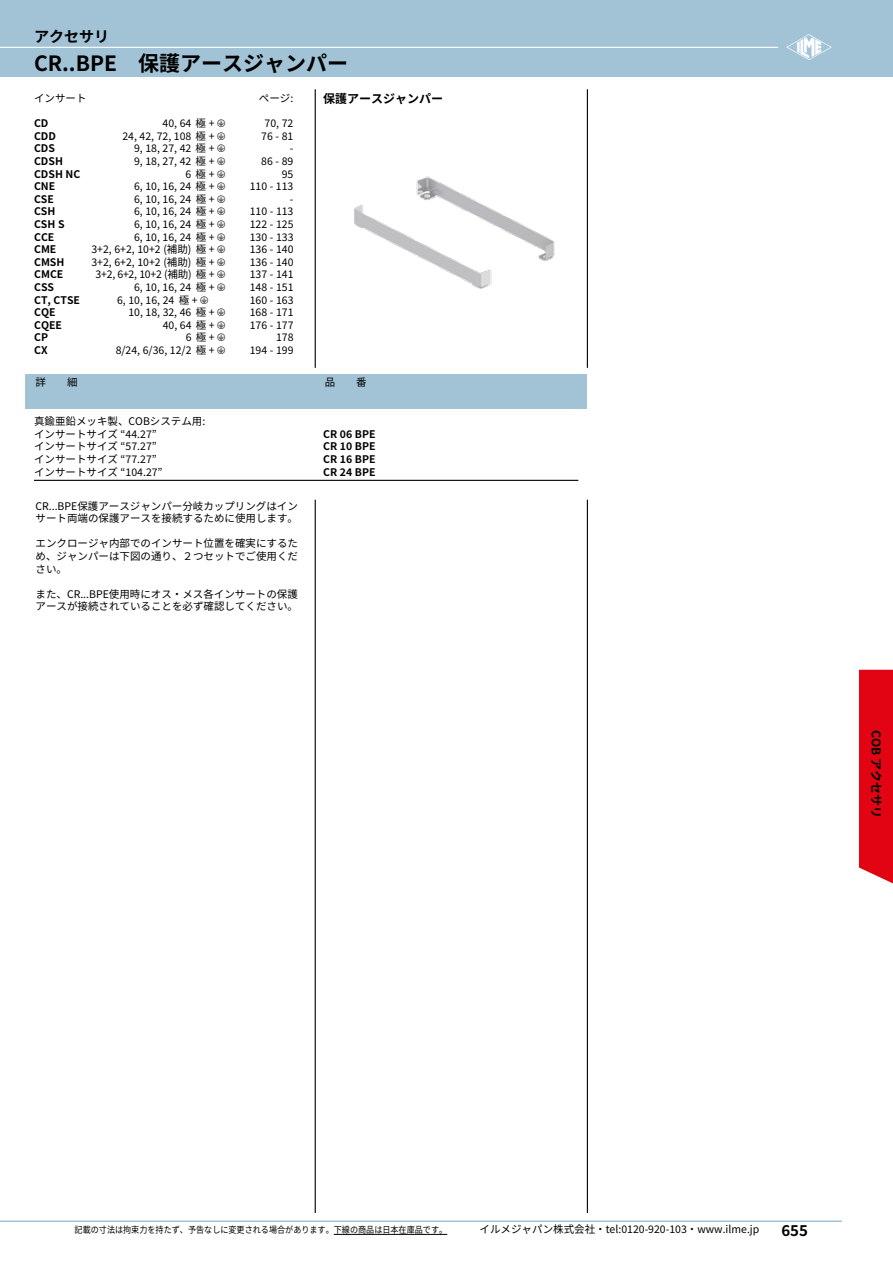
<style>
.page{position:relative;width:893px;height:1263px;background:#fff}
.page>*{position:absolute;margin:0;border:0;box-sizing:border-box;transform-origin:0 0}
.t1{font:36px "Ilme Simboli";color:#fff}
.t2{font:700 21px "Source Han Sans";color:#000}
.t3{font:700 15px "Source Han Sans";color:#000}
.t4{font:700 12px "Source Han Sans";color:#000}
.t5{font:10.5px/12.6px "Source Han Sans";color:#000}
.t6{font:700 10.5px "Source Han Sans";color:#000}
.t7{font:9px "Source Han Sans";color:#000;scale:.9 1}
.s1{font-family:"Ilme Simboli"}
.s2{font-size:10.5px}
</style>
<div class="page">
<div style="left:0;top:0;width:893px;height:77px;background:#a2c3d6"></div>
<hr style="left:0;top:1220px;width:842px;height:2px;background:#a2c3d6">
<hr style="left:0;top:47px;width:778px;height:1px;background:#fff">
<hr style="left:315px;top:89px;width:1px;height:279px;background:#000">
<hr style="left:587px;top:89px;width:1px;height:279px;background:#000">
<div style="left:859px;top:670px;width:34px;height:214px;background:#e30413"></div>
<hr style="left:334px;top:1234px;width:113px;height:1px;background:#000">
<hr style="left:315px;top:500px;width:1px;height:713px;background:#000">
<hr style="left:587px;top:500px;width:1px;height:713px;background:#000">
<div style="left:26px;top:374px;width:561px;height:34px;background:#a2c3d6"></div>
<hr style="left:34px;top:480px;width:544px;height:1px;background:#000">
<img style="left:354px;top:176px;width:201px;height:113px">
<h3 class="t3" style="left:34px;top:28px;width:76px">アクセサリ</h3>
<h2 class="t2" style="left:34px;top:52px;width:315px">CR..BPE 保護アースジャンパー</h2>
<p class="t4" style="left:323px;top:92px;width:121px">保護アースジャンパー</p>
<p class="t5" style="left:34px;top:92px;width:54px">インサート</p>
<p class="t5" style="left:259px;top:92px;width:36px">ページ:</p>
<p class="t6" style="left:34px;top:117px;width:16px">CD</p>
<p class="t5" style="left:163px;top:117px;width:64px">40, 64 極 + <span class="s1">M</span></p>
<p class="t5" style="left:265px;top:117px;width:30px">70, 72</p>
<p class="t6" style="left:34px;top:130px;width:23px">CDD</p>
<p class="t5" style="left:122px;top:130px;width:105px">24, 42, 72, 108 極 + <span class="s1">M</span></p>
<p class="t5" style="left:261px;top:130px;width:34px">76 - 81</p>
<p class="t6" style="left:34px;top:143px;width:22px">CDS</p>
<p class="t5" style="left:134px;top:142px;width:93px">9, 18, 27, 42 極 + <span class="s1">M</span></p>
<p class="t5" style="left:290px;top:142px;width:5px">-</p>
<p class="t6" style="left:34px;top:155px;width:30px">CDSH</p>
<p class="t5" style="left:134px;top:155px;width:93px">9, 18, 27, 42 極 + <span class="s1">M</span></p>
<p class="t5" style="left:261px;top:155px;width:34px">86 - 89</p>
<p class="t6" style="left:34px;top:168px;width:48px">CDSH NC</p>
<p class="t5" style="left:186px;top:168px;width:41px">6 極 + <span class="s1">M</span></p>
<p class="t5" style="left:282px;top:168px;width:13px">95</p>
<p class="t6" style="left:34px;top:180px;width:23px">CNE</p>
<p class="t5" style="left:134px;top:180px;width:93px">6, 10, 16, 24 極 + <span class="s1">M</span></p>
<p class="t5" style="left:250px;top:180px;width:45px">110 - 113</p>
<p class="t6" style="left:34px;top:193px;width:21px">CSE</p>
<p class="t5" style="left:134px;top:193px;width:93px">6, 10, 16, 24 極 + <span class="s1">M</span></p>
<p class="t5" style="left:290px;top:193px;width:5px">-</p>
<p class="t6" style="left:34px;top:206px;width:23px">CSH</p>
<p class="t5" style="left:134px;top:205px;width:93px">6, 10, 16, 24 極 + <span class="s1">M</span></p>
<p class="t5" style="left:250px;top:205px;width:45px">110 - 113</p>
<p class="t6" style="left:34px;top:218px;width:32px">CSH S</p>
<p class="t5" style="left:134px;top:218px;width:93px">6, 10, 16, 24 極 + <span class="s1">M</span></p>
<p class="t5" style="left:250px;top:218px;width:45px">122 - 125</p>
<p class="t6" style="left:34px;top:231px;width:22px">CCE</p>
<p class="t5" style="left:134px;top:231px;width:93px">6, 10, 16, 24 極 + <span class="s1">M</span></p>
<p class="t5" style="left:250px;top:231px;width:45px">130 - 133</p>
<p class="t6" style="left:34px;top:243px;width:24px">CME</p>
<p class="t5" style="left:91px;top:243px;width:136px">3+2, 6+2, 10+2 (補助) 極 + <span class="s1">M</span></p>
<p class="t5" style="left:250px;top:243px;width:45px">136 - 140</p>
<p class="t6" style="left:34px;top:256px;width:32px">CMSH</p>
<p class="t5" style="left:91px;top:256px;width:136px">3+2, 6+2, 10+2 (補助) 極 + <span class="s1">M</span></p>
<p class="t5" style="left:250px;top:256px;width:45px">136 - 140</p>
<p class="t6" style="left:34px;top:269px;width:31px">CMCE</p>
<p class="t5" style="left:95px;top:268px;width:132px">3+2, 6+2, 10+2 (補助) 極 + <span class="s1">M</span></p>
<p class="t5" style="left:250px;top:268px;width:45px">137 - 141</p>
<p class="t6" style="left:34px;top:281px;width:22px">CSS</p>
<p class="t5" style="left:134px;top:281px;width:93px">6, 10, 16, 24 極 + <span class="s1">M</span></p>
<p class="t5" style="left:250px;top:281px;width:45px">148 - 151</p>
<p class="t6" style="left:34px;top:294px;width:47px">CT, CTSE</p>
<p class="t5" style="left:117px;top:294px;width:93px">6, 10, 16, 24 極 + <span class="s1">M</span></p>
<p class="t5" style="left:250px;top:294px;width:45px">160 - 163</p>
<p class="t6" style="left:34px;top:306px;width:23px">CQE</p>
<p class="t5" style="left:128px;top:306px;width:99px">10, 18, 32, 46 極 + <span class="s1">M</span></p>
<p class="t5" style="left:250px;top:306px;width:45px">168 - 171</p>
<p class="t6" style="left:34px;top:319px;width:29px">CQEE</p>
<p class="t5" style="left:163px;top:319px;width:64px">40, 64 極 + <span class="s1">M</span></p>
<p class="t5" style="left:250px;top:319px;width:45px">176 - 177</p>
<p class="t6" style="left:34px;top:332px;width:15px">CP</p>
<p class="t5" style="left:186px;top:331px;width:41px">6 極 + <span class="s1">M</span></p>
<p class="t5" style="left:276px;top:331px;width:19px">178</p>
<p class="t6" style="left:34px;top:344px;width:15px">CX</p>
<p class="t5" style="left:116px;top:344px;width:111px">8/24, 6/36, 12/2 極 + <span class="s1">M</span></p>
<p class="t5" style="left:250px;top:344px;width:45px">194 - 199</p>
<p class="t5" style="left:36px;top:376px;width:43px">詳　　細</p>
<p class="t5" style="left:325px;top:376px;width:43px">品　　番</p>
<p class="t5" style="left:34px;top:415px;width:173px">真鍮亜鉛メッキ製、COBシステム用:インサートサイズ “44.27”</p>
<p class="t6" style="left:323px;top:428px;width:54px">CR 06 BPE</p>
<p class="t5" style="left:34px;top:440px;width:124px">インサートサイズ “57.27”</p>
<p class="t6" style="left:323px;top:441px;width:54px">CR 10 BPE</p>
<p class="t5" style="left:34px;top:453px;width:124px">インサートサイズ “77.27”</p>
<p class="t6" style="left:323px;top:453px;width:54px">CR 16 BPE</p>
<p class="t5" style="left:34px;top:466px;width:130px">インサートサイズ “104.27”</p>
<p class="t6" style="left:323px;top:466px;width:54px">CR 24 BPE</p>
<p class="t5" style="left:36px;top:500px;width:264px">CR...BPE保護アースジャンパー分岐カップリングはインサート両端の保護アースを接続するために使用します。</p>
<p class="t5" style="left:36px;top:537px;width:264px;text-align:justify">エンクロージャ内部でのインサート位置を確実にするため、ジャンパーは下図の通り、２つセットでご使用ください。</p>
<p class="t5" style="left:36px;top:588px;width:264px">また、CR...BPE使用時にオス・メス各インサートの保護アースが接続されていることを必ず確認してください。</p>
<h1 class="t1" style="left:785px;top:30px;width:50px">I</h1>
<p class="t4" style="left:883px;top:730px;width:90px;rotate:90deg">COB アクセサリ</p>
<p class="t7" style="left:75px;top:1225px;width:809px">記載の寸法は拘束力を持たず、予告なしに変更される場合があります。下線の商品は日本在庫品です。　　　　<span class="s2">イルメジャパン株式会社・tel:0120-920-103・www.ilme.jp　　　　</span></p>
<h3 class="t3" style="left:781px;top:1222px;width:28px">655</h3>
</div>
